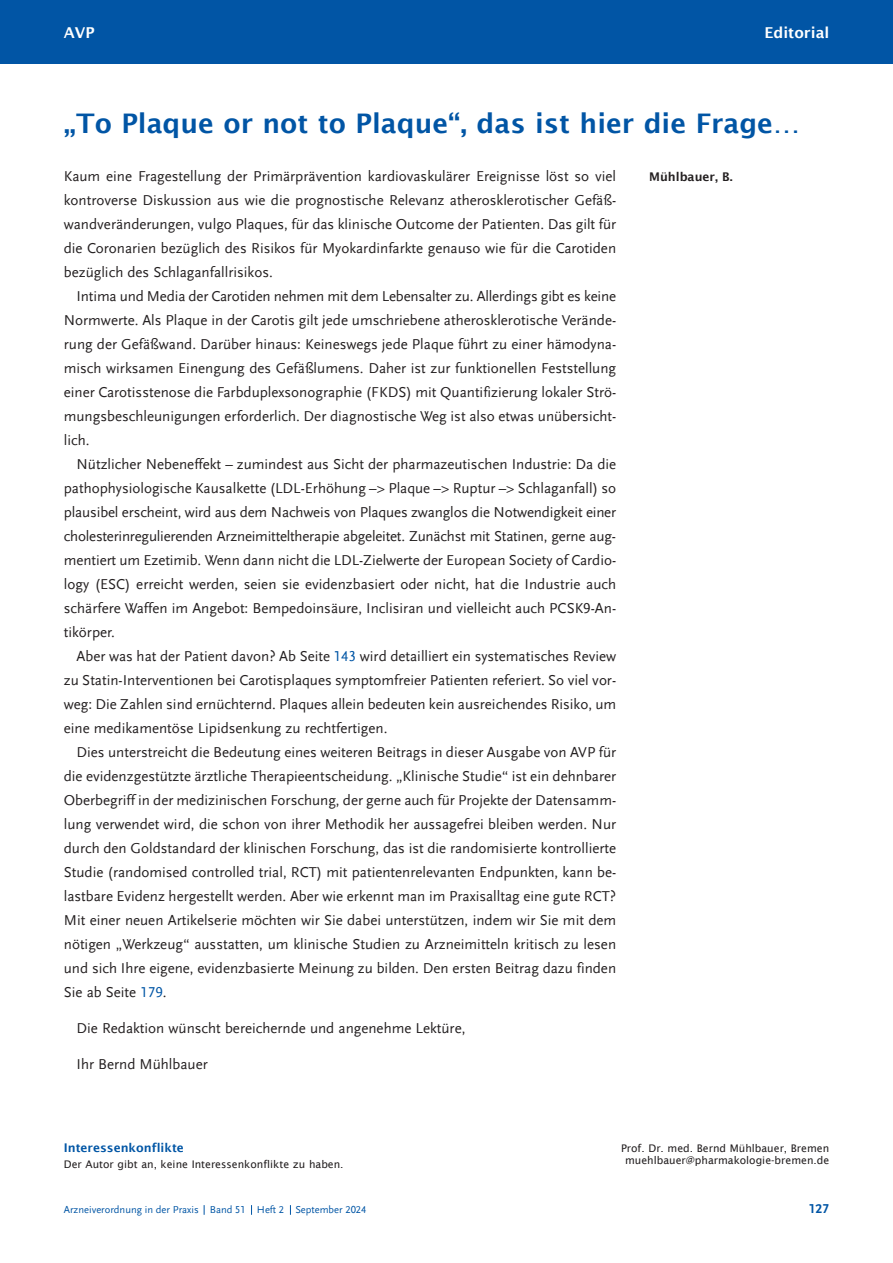
<style>
.page{position:relative;width:893px;height:1263px;background:#fff}
.page>*{position:absolute;margin:0;border:0;box-sizing:border-box;transform-origin:0 0}
.t1{font:600 27px "Lucida Sans";color:#0155a5}
.t2{font:15px/24px "Scala Sans LF";color:#231f20;text-align:justify}
.t3{font:600 15px "Lucida Sans";color:#fff}
.t4{font:700 13.5px "Scala Sans LF";color:#0155a5}
.t5{font:600 12px "Lucida Sans";color:#0155a5}
.t6{font:600 12px "Lucida Sans";color:#231f20}
.t7{font:10.5px/12.6px "Lucida Sans";color:#231f20;text-align:center}
.t8{font:10.5px "Scala Sans LF";color:#0155a5}
.s1{color:#0155a5}
</style>
<div class="page">
<div style="left:0;top:0;width:893px;height:64px;background:#0155a5"></div>
<p class="t3" style="left:64px;top:24px;width:32px">AVP</p>
<p class="t3" style="left:764px;top:24px;width:66px">Editorial</p>
<p class="t1" style="left:64px;top:107px;width:738px">„To Plaque or not to Plaque“, das ist hier die Frage…</p>
<p class="t2" style="left:64px;top:165px;width:554px">Kaum eine Fragestellung der Primärprävention kardiovaskulärer Ereignisse löst so viel kontroverse Diskussion aus wie die prognostische Relevanz atherosklerotischer Gefäß&shy;wandveränderungen, vulgo Plaques, für das klinische Outcome der Patienten. Das gilt für die Coronarien bezüglich des Risikos für Myokardinfarkte genauso wie für die Carotiden bezüglich des Schlaganfallrisikos.</p>
<p class="t2" style="left:64px;top:285px;width:554px;text-indent:13px">Intima und Media der Carotiden nehmen mit dem Lebensalter zu. Allerdings gibt es keine Normwerte. Als Plaque in der Carotis gilt jede umschriebene atherosklerotische Verände&shy;rung der Gefäßwand. Darüber hinaus: Keineswegs jede Plaque führt zu einer hämodyna&shy;misch wirksamen Einengung des Gefäßlumens. Daher ist zur funktionellen Feststellung einer Carotisstenose die Farbduplexsonographie (FKDS) mit Quantifizierung lokaler Strö&shy;mungsbeschleunigungen erforderlich. Der diagnostische Weg ist also etwas unübersicht&shy;lich.</p>
<p class="t2" style="left:64px;top:453px;width:554px;text-indent:13px">Nützlicher Nebeneffekt – zumindest aus Sicht der pharmazeutischen Industrie: Da die pathophysiologische Kausalkette (LDL-Erhöhung –&gt; Plaque –&gt; Ruptur –&gt; Schlaganfall) so plausibel erscheint, wird aus dem Nachweis von Plaques zwanglos die Notwendigkeit einer cholesterinregulierenden Arzneimitteltherapie abgeleitet. Zunächst mit Statinen, gerne aug&shy;mentiert um Ezetimib. Wenn dann nicht die LDL-Zielwerte der European Society of Cardio&shy;logy (ESC) erreicht werden, seien sie evidenzbasiert oder nicht, hat die Industrie auch schärfere Waffen im Angebot: Bempedoinsäure, Inclisiran und vielleicht auch PCSK9-An&shy;tikörper.</p>
<p class="t2" style="left:64px;top:645px;width:554px;text-indent:13px">Aber was hat der Patient davon? Ab Seite <span class="s1">143</span> wird detailliert ein systematisches Review zu Statin-Interventionen bei Carotisplaques symptomfreier Patienten referiert. So viel vor&shy;weg: Die Zahlen sind ernüchternd. Plaques allein bedeuten kein ausreichendes Risiko, um eine medikamentöse Lipidsenkung zu rechtfertigen.</p>
<p class="t2" style="left:64px;top:741px;width:554px;text-indent:13px">Dies unterstreicht die Bedeutung eines weiteren Beitrags in dieser Ausgabe von AVP für die evidenzgestützte ärztliche Therapieentscheidung. „Klinische Studie“ ist ein dehnbarer Oberbegriff in der medizinischen Forschung, der gerne auch für Projekte der Datensamm - lung verwendet wird, die schon von ihrer Methodik her aussagefrei bleiben werden. Nur durch den Goldstandard der klinischen Forschung, das ist die randomisierte kontrollierte Studie (randomised controlled trial, RCT) mit patientenrelevanten Endpunkten, kann be&shy;lastbare Evidenz hergestellt werden. Aber wie erkennt man im Praxisalltag eine gute RCT?<br>Mit einer neuen Artikelserie möchten wir Sie dabei unterstützen, indem wir Sie mit dem nötigen „Werkzeug“ ausstatten, um klinische Studien zu Arzneimitteln kritisch zu lesen und sich Ihre eigene, evidenzbasierte Meinung zu bilden. Den ersten Beitrag dazu finden Sie ab Seite <span class="s1">179</span>.</p>
<p class="t2" style="left:77px;top:1017px;width:390px">Die Redaktion wünscht bereichernde und angenehme Lektüre,</p>
<p class="t2" style="left:77px;top:1053px;width:133px">Ihr Bernd Mühlbauer</p>
<p class="t6" style="left:649px;top:169px;width:85px">Mühlbauer, B.</p>
<p class="t5" style="left:64px;top:1140px;width:122px">Interessenkonflikte</p>
<p class="t7" style="left:64px;top:1158px;width:281px">Der Autor gibt an, keine Interessenkonflikte zu haben.</p>
<p class="t8" style="left:64px;top:1204px;width:304px">Arzneiverordnung in der Praxis Band 51 Heft 2 September 2024</p>
<p class="t7" style="left:621px;top:1141px;width:210px">Prof. Dr. med. Bernd Mühlbauer, Bremen muehlbauer@pharmakologie-bremen.de</p>
<p class="t4" style="left:809px;top:1202px;width:22px">127</p>
</div>
